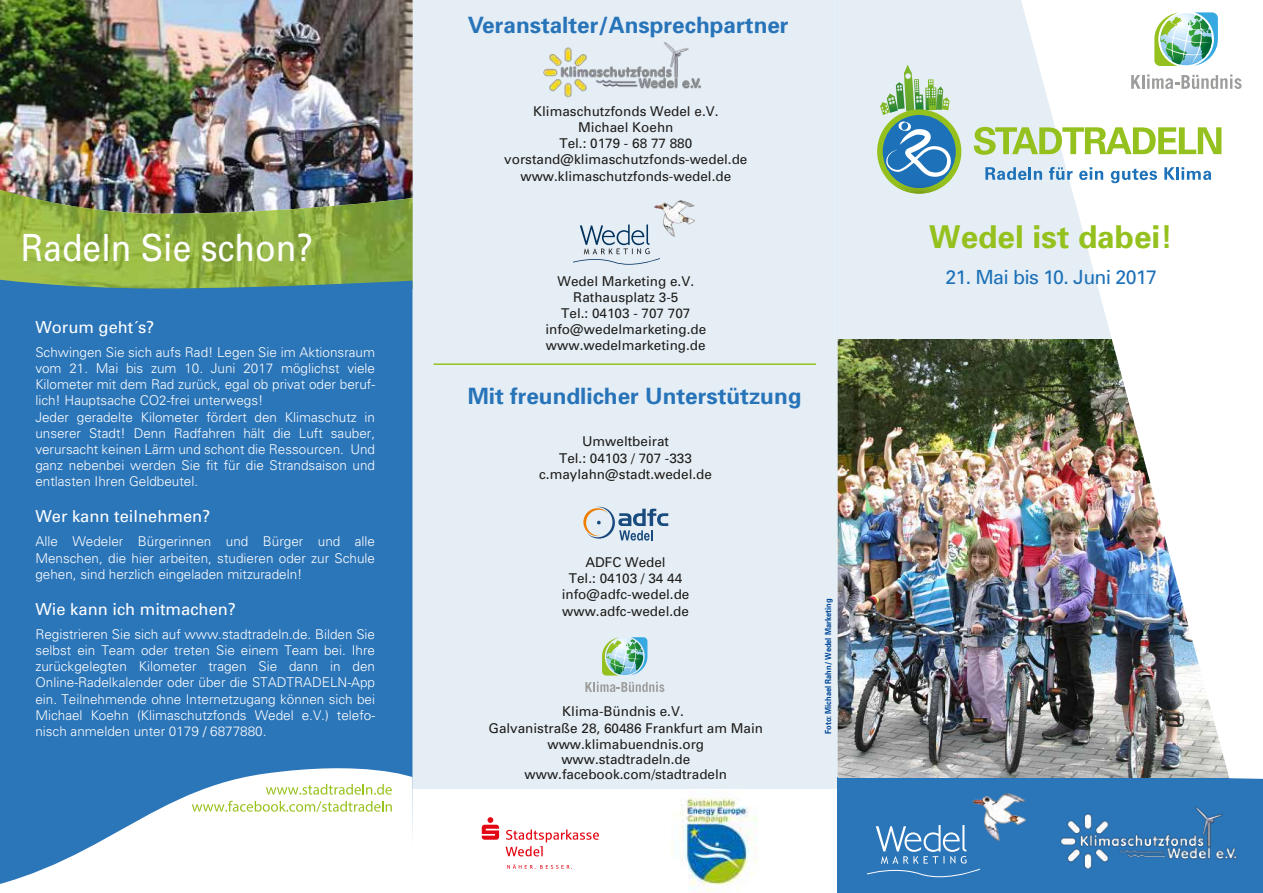
<style>
.page{position:relative;width:1263px;height:893px;background:#fff}
.page>*{position:absolute;margin:0;border:0;box-sizing:border-box;transform-origin:0 0}
.t1{font:37.5px "Univers";color:#fff;scale:.9 1}
.t2{font:700 31.5px "Univers";color:#95c11f}
.t3{font:700 22.5px "Univers";color:#2874b9}
.t4{font:19.5px "Univers";letter-spacing:-.03em;color:#1d71b8}
.t5{font:16.5px "Univers";color:#fff}
.t6{font:300 13.5px/16.2px "Univers";color:#fff;text-align:justify}
.t7{font:13.5px/16.2px "Univers";color:#1d1d1b;text-align:center}
.t8{font:700 8.4px "Univers";color:#00489a;scale:.9 1}
</style>
<div class="page">
<div style="left:412px;top:0;width:426px;height:789px;background:#e6eef5"></div>
<img style="left:0;top:0;width:413px;height:208px">
<img style="left:0;top:190px;width:147px;height:88px">
<img style="left:146px;top:208px;width:159px;height:70px">
<img style="left:305px;top:198px;width:108px;height:91px">
<div style="left:0;top:278px;width:412px;height:482px;background:#2b75b9"></div>
<svg style="left:585px;top:648px;width:19px;height:44px"></svg>
<svg style="left:0;top:760px;width:413px;height:124px"></svg>
<img style="left:671px;top:797px;width:87px;height:96px">
<div style="left:838px;top:0;width:150px;height:339px;background:#e6eef5"></div>
<svg style="left:507px;top:864px;width:65px;height:5px"></svg>
<svg style="left:505px;top:829px;width:94px;height:27px"></svg>
<svg style="left:482px;top:817px;width:17px;height:23px"></svg>
<div style="left:838px;top:777px;width:425px;height:116px;background:#2b75b9"></div>
<img style="left:972px;top:793px;width:54px;height:48px">
<svg style="left:867px;top:825px;width:113px;height:52px"></svg>
<img style="left:604px;top:339px;width:384px;height:439px">
<img style="left:988px;top:0;width:275px;height:779px">
<svg style="left:880px;top:65px;width:69px;height:50px;background:#b3d2ac"></svg>
<div style="left:877px;top:109px;width:84px;height:85px;background:#95c11f;border-radius:50%"></div>
<div style="left:883px;top:115px;width:73px;height:73px;background:#1d71b8;border-radius:50%"></div>
<svg style="left:974px;top:127px;width:247px;height:28px"></svg>
<svg style="left:985px;top:167px;width:57px;height:13px"></svg>
<svg style="left:1049px;top:167px;width:23px;height:13px"></svg>
<svg style="left:1079px;top:167px;width:24px;height:13px"></svg>
<svg style="left:1111px;top:168px;width:46px;height:15px"></svg>
<svg style="left:1164px;top:167px;width:47px;height:13px"></svg>
<svg style="left:886px;top:121px;width:66px;height:73px"></svg>
<svg style="left:583px;top:507px;width:85px;height:34px"></svg>
<svg style="left:1131px;top:12px;width:110px;height:77px"></svg>
<svg style="left:266px;top:784px;width:126px;height:11px"></svg>
<svg style="left:192px;top:801px;width:200px;height:11px"></svg>
<img style="left:654px;top:200px;width:41px;height:37px">
<svg style="left:573px;top:224px;width:87px;height:41px"></svg>
<img style="left:544px;top:42px;width:157px;height:56px">
<hr style="left:433px;top:363px;width:383px;height:2px;background:#95c11f">
<img style="left:1060px;top:807px;width:177px;height:62px">
<h1 class="t1" style="left:21px;top:226px;width:327px">Radeln Sie schon?</h1>
<p class="t5" style="left:35px;top:317px;width:121px">Worum geht´s?</p>
<p class="t6" style="left:35px;top:344px;width:341px;text-align:left">Schwingen Sie sich aufs Rad! Legen Sie im Aktionsraum vom 21. Mai bis zum 10. Juni 2017 möglichst viele Kilometer mit dem Rad zurück, egal ob privat oder beruf&shy;lich! Hauptsache CO2-frei unterwegs!<br>Jeder geradelte Kilometer fördert den Klimaschutz in unserer Stadt! Denn Radfahren hält die Luft sauber, verursacht keinen Lärm und schont die Ressourcen. Und ganz nebenbei werden Sie fit für die Strandsaison und entlasten Ihren Geldbeutel.</p>
<p class="t5" style="left:35px;top:507px;width:177px">Wer kann teilnehmen?</p>
<p class="t6" style="left:35px;top:534px;width:341px">Alle Wedeler Bürgerinnen und Bürger und alle Menschen, die hier arbeiten, studieren oder zur Schule gehen, sind herzlich eingeladen mitzuradeln!</p>
<p class="t5" style="left:35px;top:599px;width:202px">Wie kann ich mitmachen?</p>
<p class="t6" style="left:35px;top:626px;width:341px">Registrieren Sie sich auf www.stadtradeln.de. Bilden Sie selbst ein Team oder treten Sie einem Team bei. Ihre zurückgelegten Kilometer tragen Sie dann in den Online-Radelkalender oder über die STADTRADELN-App ein. Teilnehmende ohne Internetzugang können sich bei Michael Koehn (Klimaschutzfonds Wedel e.V.) telefo&shy;nisch anmelden unter 0179 / 6877880.</p>
<h3 class="t3" style="left:468px;top:12px;width:323px">Veranstalter/Ansprechpartner</h3>
<p class="t7" style="left:504px;top:103px;width:245px">Klimaschutzfonds Wedel e.V.<br>Michael Koehn<br>Tel.: 0179 - 68 77 880 vorstand@klimaschutzfonds-wedel.de www.klimaschutzfonds-wedel.de</p>
<p class="t7" style="left:545px;top:273px;width:162px">Wedel Marketing e.V.<br>Rathausplatz 3-5<br>Tel.: 04103 - 707 707 info@wedelmarketing.de www.wedelmarketing.de</p>
<h3 class="t3" style="left:468px;top:382px;width:335px">Mit freundlicher Unterstützung</h3>
<p class="t7" style="left:539px;top:434px;width:174px">Umweltbeirat<br>Tel.: 04103 / 707 -333 c.maylahn@stadt.wedel.de</p>
<p class="t7" style="left:562px;top:554px;width:129px">ADFC Wedel<br>Tel.: 04103 / 34 44 info@adfc-wedel.de www.adfc-wedel.de</p>
<p class="t7" style="left:488px;top:703px;width:276px">Klima-Bündnis e.V.<br>Galvanistraße 28, 60486 Frankfurt am Main www.klimabuendnis.org</p>
<p class="t7" style="left:525px;top:752px;width:204px;line-height:15px">www.stadtradeln.de www.facebook.com/stadtradeln</p>
<p class="t8" style="left:823px;top:734px;width:152px;rotate:-90deg">Foto: Michael Rahn/ Wedel Marketing</p>
<h2 class="t2" style="left:929px;top:218px;width:245px">Wedel ist dabei!</h2>
<h3 class="t4" style="left:945px;top:266px;width:213px">21. Mai bis 10. Juni 2017</h3>
</div>
